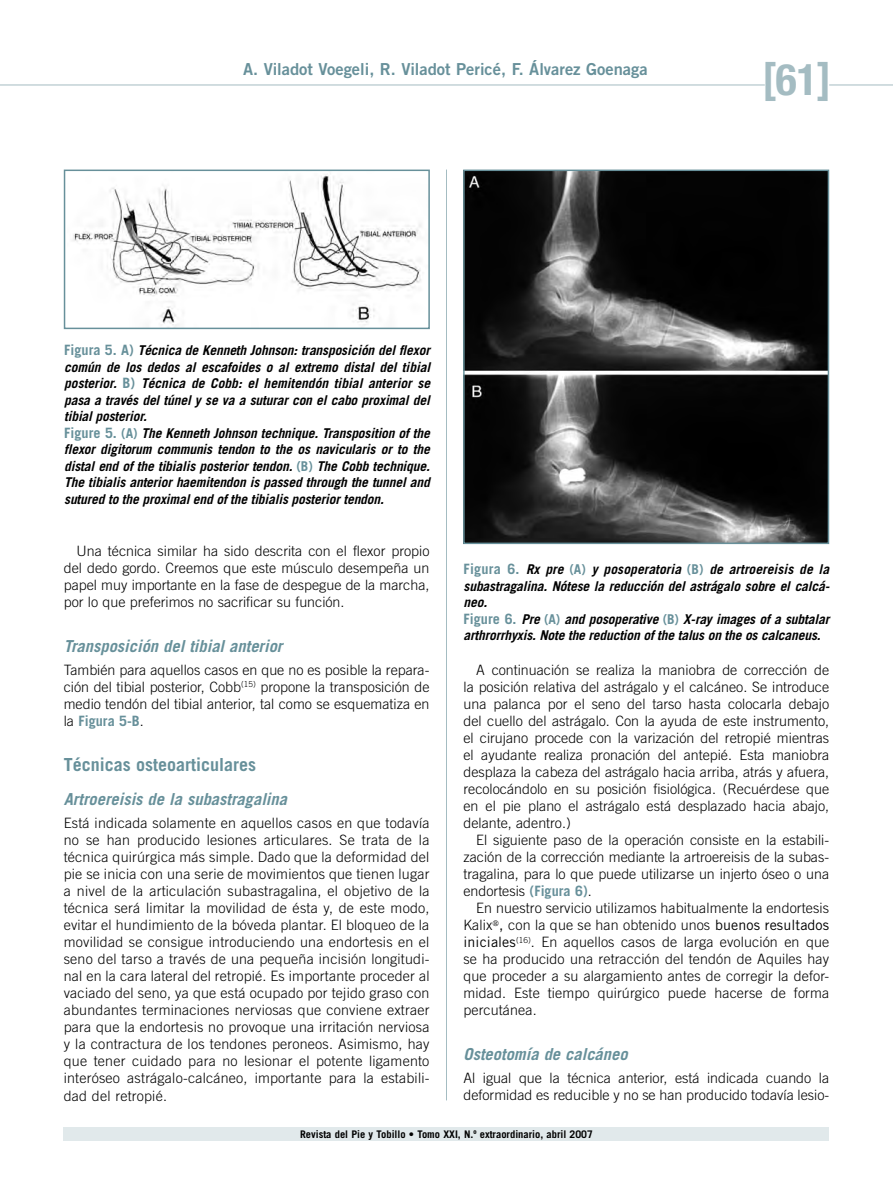
<style>
.page{position:relative;width:893px;height:1191px;background:#fff}
.page>*{position:absolute;margin:0;border:0;box-sizing:border-box;transform-origin:0 0}
.t1{font:700 condensed 43.5px "Helvetica Neue";color:#a4bcc2}
.Subladillo{font:700 18px "Trade Gothic";color:#67909a}
.Subladillo_02{font:italic 700 16.5px "Trade Gothic";color:#67909a}
.t2{font:16.5px "Trade Gothic Bold Two";color:#67909a}
.texto_general{font:300 14.25px/17px "Trade Gothic";color:#000;text-align:justify}
.PIES_DE_FOTO-Inglés{font:italic 700 13.5px/16.5px "Trade Gothic";letter-spacing:-.01em;color:#000;text-align:justify}
.PIES_DE_FOTO{font:italic 700 13.5px/16.5px "Trade Gothic";letter-spacing:-.01em;color:#000;text-align:justify}
.t3{font:700 10.5px "Trade Gothic";color:#000}
.s1{font-style:normal;font-size:14.25px;color:#67909a}
.s2{font-style:normal;color:#67909a}
.s3{font-weight:700;color:#67909a}
.s4{font-weight:400}
</style>
<div class="page">
<hr style="left:0;top:85px;width:765px;height:1px;background:#a4bcc2">
<hr style="left:829px;top:85px;width:64px;height:1px;background:#a4bcc2">
<div style="left:64px;top:1127px;width:765px;height:13px;background:#e1e9eb"></div>
<hr style="left:446px;top:170px;width:1px;height:930px;background:#a4bcc2">
<img style="left:72px;top:175px;width:350px;height:151px">
<div style="left:64px;top:170px;width:366px;height:159px;border:2px solid #67909a"></div>
<img style="left:466px;top:173px;width:360px;height:368px">
<div style="left:463px;top:170px;width:366px;height:374px;border:2px solid #67909a"></div>
<p class="t2" style="left:243px;top:59px;width:406px">A. Viladot Voegeli, R. Viladot Pericé, F. Álvarez Goenaga</p>
<p class="PIES_DE_FOTO" style="left:64px;top:342px;width:367px"><span class="s1">Figura 5. A)</span> Técnica de Kenneth Johnson: transposición del flexor común de los dedos al escafoides o al extremo distal del tibial posterior. <span class="s1">B)</span> Técnica de Cobb: el hemitendón tibial anterior se pasa a través del túnel y se va a suturar con el cabo proximal del tibial posterior.</p>
<p class="PIES_DE_FOTO-Inglés" style="left:64px;top:424px;width:367px"><span class="s1">Figure 5.</span> <span class="s2">(A)</span> The Kenneth Johnson technique. Transposition of the flexor digitorum communis tendon to the os navicularis or to the distal end of the tibialis posterior tendon. <span class="s2">(B)</span> The Cobb technique.<br>The tibialis anterior haemitendon is passed through the tunnel and sutured to the proximal end of the tibialis posterior tendon.</p>
<h1 class="t1" style="left:762px;top:52px;width:71px">[61]</h1>
<p class="texto_general" style="left:64px;top:542px;width:367px;text-indent:13px">Una técnica similar ha sido descrita con el flexor propio del dedo gordo. Creemos que este músculo desempeña un papel muy importante en la fase de despegue de la marcha, por lo que preferimos no sacrificar su función.</p>
<p class="Subladillo_02" style="left:64px;top:636px;width:220px">Transposición del tibial anterior</p>
<p class="texto_general" style="left:64px;top:661px;width:367px">También para aquellos casos en que no es posible la repara&shy;ción del tibial posterior, Cobb<sup>(15)</sup> propone la transposición de medio tendón del tibial anterior, tal como se esquematiza en la <span class="s3">Figura 5-B</span>.</p>
<p class="Subladillo" style="left:64px;top:753px;width:194px">Técnicas osteoarticulares</p>
<p class="Subladillo_02" style="left:64px;top:789px;width:225px">Artroereisis de la subastragalina</p>
<p class="texto_general" style="left:64px;top:814px;width:367px">Está indicada solamente en aquellos casos en que todavía no se han producido lesiones articulares. Se trata de la técnica quirúrgica más simple. Dado que la deformidad del pie se inicia con una serie de movimientos que tienen lugar a nivel de la articulación subastragalina, el objetivo de la técnica será limitar la movilidad de ésta y, de este modo, evitar el hundimiento de la bóveda plantar. El bloqueo de la movilidad se consigue introduciendo una endortesis en el seno del tarso a través de una pequeña incisión longitudi&shy;nal en la cara lateral del retropié. Es importante proceder al vaciado del seno, ya que está ocupado por tejido graso con abundantes terminaciones nerviosas que conviene extraer para que la endortesis no provoque una irritación nerviosa y la contractura de los tendones peroneos. Asimismo, hay que tener cuidado para no lesionar el potente ligamento interóseo astrágalo-calcáneo, importante para la estabili&shy;dad del retropié.</p>
<p class="PIES_DE_FOTO" style="left:463px;top:561px;width:367px"><span class="s1">Figura 6.</span> Rx pre <span class="s2">(A)</span> y posoperatoria <span class="s2">(B)</span> de artroereisis de la subastragalina. Nótese la reducción del astrágalo sobre el calcá&shy;neo.</p>
<p class="PIES_DE_FOTO-Inglés" style="left:463px;top:610px;width:367px"><span class="s1">Figure 6.</span> Pre <span class="s2">(A)</span> and posoperative <span class="s2">(B)</span> X-ray images of a subtalar arthrorrhyxis. Note the reduction of the talus on the os calcaneus.</p>
<p class="texto_general" style="left:463px;top:661px;width:367px;text-indent:13px">A continuación se realiza la maniobra de corrección de la posición relativa del astrágalo y el calcáneo. Se introduce una palanca por el seno del tarso hasta colocarla debajo del cuello del astrágalo. Con la ayuda de este instrumento, el cirujano procede con la varización del retropié mientras el ayudante realiza pronación del antepié. Esta maniobra desplaza la cabeza del astrágalo hacia arriba, atrás y afuera, recolocándolo en su posición fisiológica. (Recuérdese que en el pie plano el astrágalo está desplazado hacia abajo, delante, adentro.)</p>
<p class="texto_general" style="left:463px;top:831px;width:367px;text-indent:13px">El siguiente paso de la operación consiste en la estabili&shy;zación de la corrección mediante la artroereisis de la subas&shy;tragalina, para lo que puede utilizarse un injerto óseo o una endortesis <span class="s3">(Figura 6)</span>.</p>
<p class="texto_general" style="left:463px;top:899px;width:367px;text-indent:13px">En nuestro servicio utilizamos habitualmente la endortesis Kalix➔<span class="s4">,</span> con la que se han obtenido unos <span class="s4">buenos resultados iniciales</span><sup>(16)</sup>. En aquellos casos de larga evolución en que se ha producido una retracción del tendón de Aquiles hay que proceder a su alargamiento antes de corregir la defor&shy;midad. Este tiempo quirúrgico puede hacerse de forma percutánea.</p>
<p class="Subladillo_02" style="left:463px;top:1044px;width:166px">Osteotomía de calcáneo</p>
<p class="texto_general" style="left:463px;top:1069px;width:367px">Al igual que la técnica anterior, está indicada cuando la deformidad es reducible y no se han producido todavía lesio-</p>
<p class="t3" style="left:300px;top:1127px;width:294px">Revista del Pie y Tobillo • Tomo XXI, N.º extraordinario, abril 2007</p>
</div>
